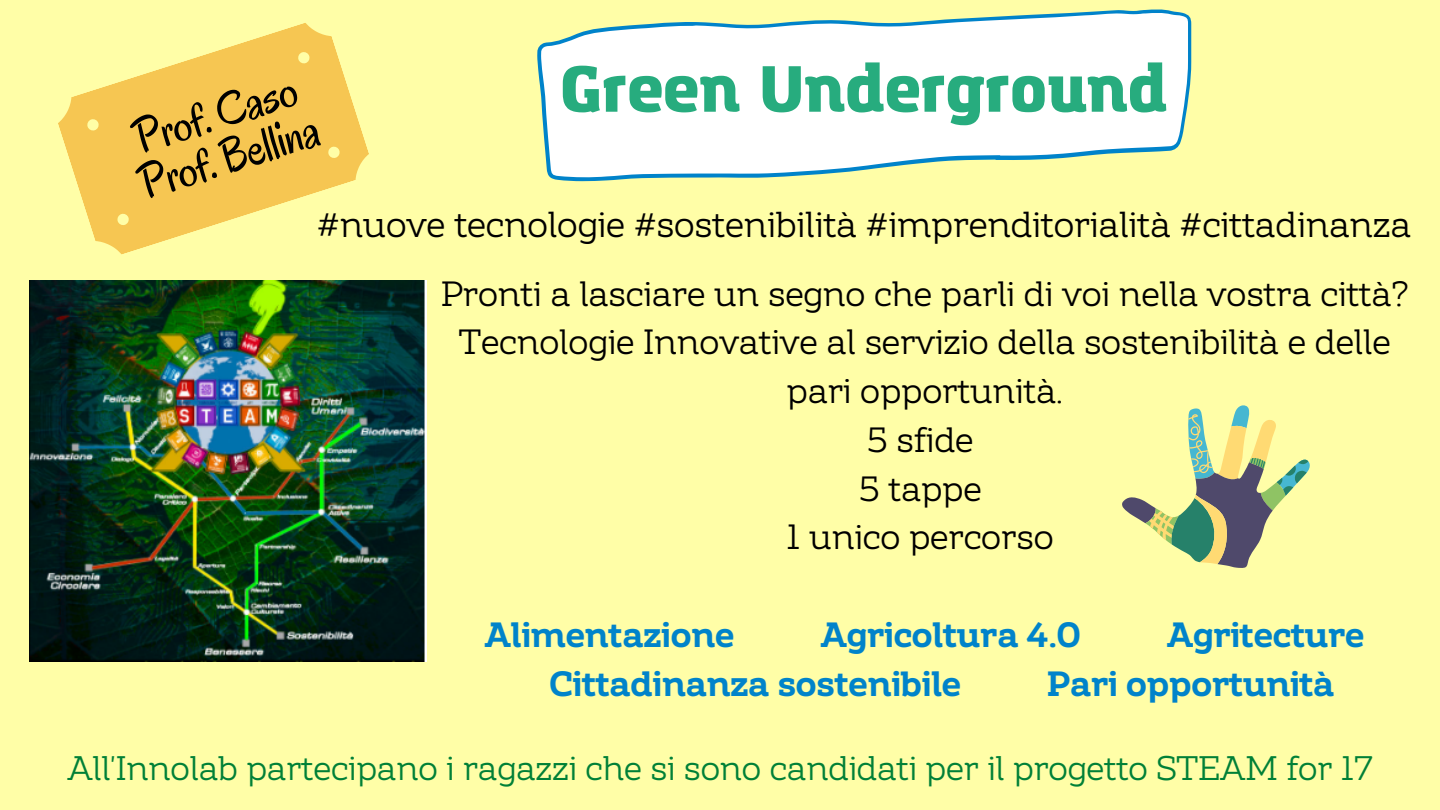
<style>
.page{position:relative;width:1440px;height:810px;background:#fffea7}
.page>*{position:absolute;margin:0;border:0;box-sizing:border-box;transform-origin:0 0}
.t1{font:900 64px "Amazing Grotesk";color:#27ac7e}
.t2{font:49px "Oregano";color:#000}
.t3{font:36px "Amazing Slab";letter-spacing:-.02em;color:#000}
.t4{font:35px/48.8px "Amazing Slab";letter-spacing:-.02em;color:#000;text-align:center}
.t5{font:700 35px "Amazing Slab";letter-spacing:-.02em;color:#0083ca}
.t6{font:34px "Amazing Slab";letter-spacing:-.02em;color:#008037}
</style>
<div class="page">
<img style="left:29px;top:281px;width:398px;height:380px">
<svg style="left:537px;top:9px;width:654px;height:172px;background:#f2f8ee"></svg>
<svg style="left:58px;top:23px;width:311px;height:232px;fill:#f6c652"></svg>
<svg style="left:1122px;top:405px;width:188px;height:163px"></svg>
<p class="t2" style="left:125px;top:110px;width:172px;rotate:-18deg">Prof. Caso</p>
<p class="t2" style="left:130px;top:156px;width:189px;rotate:-18deg">Prof. Bel ina</p>
<p class="t1" style="left:561px;top:62px;width:608px">Green Underground</p>
<p class="t3" style="left:317px;top:201px;width:1096px">#nuove tecnologie #sostenibilità #imprenditorialità #cittadinanza</p>
<p class="t4" style="left:441px;top:269px;width:969px">Pronti a lasciare un segno che parli di voi nella vostra città?</p>
<p class="t4" style="left:458px;top:318px;width:934px">Tecnologie Innovative al servizio della sostenibilità e delle pari opportunità.</p>
<p class="t4" style="left:867px;top:415px;width:109px">5 sfide</p>
<p class="t4" style="left:859px;top:464px;width:125px">5 tappe</p>
<p class="t4" style="left:787px;top:513px;width:269px">1 unico percorso</p>
<p class="t5" style="left:484px;top:613px;width:252px">Alimentazione</p>
<p class="t5" style="left:820px;top:613px;width:262px">Agricoltura 4.0</p>
<p class="t5" style="left:1167px;top:613px;width:200px">Agritecture</p>
<p class="t5" style="left:549px;top:661px;width:414px">Cittadinanza sostenibile</p>
<p class="t5" style="left:1047px;top:661px;width:289px">Pari opportunità</p>
<p class="t6" style="left:67px;top:747px;width:1307px">All'Innolab partecipano i ragazzi che si sono candidati per il progetto STEAM for 17</p>
</div>
